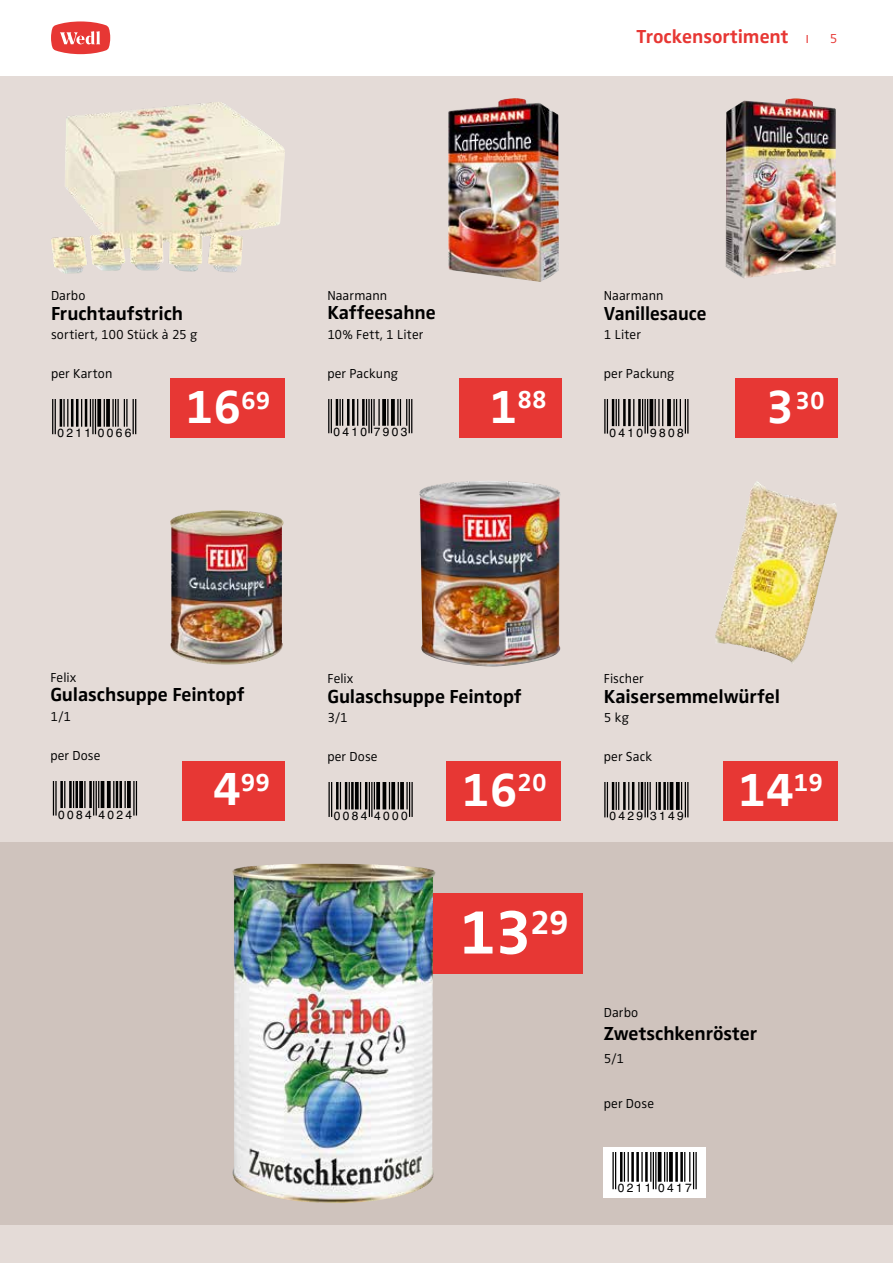
<style>
.page{position:relative;width:893px;height:1263px;background:#fff}
.page>*{position:absolute;margin:0;border:0;box-sizing:border-box;transform-origin:0 0}
.t1{font:700 63px "Zwo Pro";color:#fff}
.t2{font:700 48px "Zwo Pro";color:#fff}
.t3{font:700 25.35px "Zwo Pro";color:#fff}
.t4{font:700 19.5px "Zwo Pro";letter-spacing:-.005em;color:#000}
.t5{font:700 19.5px "Zwo Pro";color:#e73734}
.t6{font:300 13.5px "Zwo Pro";letter-spacing:.01em;color:#000}
.t7{font:300 13.5px "Zwo Pro";color:#e73734}
.t8{font:12px "Helvetica";letter-spacing:.195em;color:#000}
.t9{font:12px "Zwo Pro";color:#e73734}
.s1{font-size:48px}
</style>
<div class="page">
<svg style="left:51px;top:21px;width:59px;height:33px"></svg>
<div style="left:0;top:77px;width:893px;height:1186px;background:#e4dbd7"></div>
<div style="left:0;top:842px;width:893px;height:383px;background:#cfc3bd"></div>
<div style="left:459px;top:378px;width:102px;height:60px;background:#e73734"></div>
<div style="left:183px;top:761px;width:102px;height:60px;background:#e73734"></div>
<hr style="left:52px;top:400px;width:1px;height:34px;background:#000">
<hr style="left:55px;top:400px;width:1px;height:34px;background:#000">
<svg style="left:60px;top:400px;width:31px;height:27px"></svg>
<hr style="left:92px;top:400px;width:2px;height:34px;background:#000">
<hr style="left:95px;top:400px;width:1px;height:34px;background:#000">
<hr style="left:97px;top:400px;width:2px;height:27px;background:#000">
<svg style="left:99px;top:400px;width:17px;height:27px"></svg>
<hr style="left:117px;top:400px;width:2px;height:27px;background:#000">
<svg style="left:124px;top:400px;width:1px;height:27px"></svg>
<hr style="left:126px;top:400px;width:2px;height:27px;background:#000">
<hr style="left:133px;top:400px;width:1px;height:34px;background:#000">
<hr style="left:135px;top:400px;width:1px;height:34px;background:#000">
<hr style="left:53px;top:781px;width:1px;height:34px;background:#000">
<hr style="left:55px;top:781px;width:2px;height:34px;background:#000">
<hr style="left:60px;top:781px;width:2px;height:27px;background:#000">
<svg style="left:62px;top:781px;width:21px;height:27px"></svg>
<hr style="left:84px;top:781px;width:2px;height:27px;background:#000">
<hr style="left:89px;top:781px;width:2px;height:27px;background:#000">
<svg style="left:91px;top:781px;width:1px;height:27px"></svg>
<hr style="left:93px;top:781px;width:1px;height:34px;background:#000">
<hr style="left:96px;top:781px;width:1px;height:34px;background:#000">
<svg style="left:98px;top:781px;width:33px;height:27px"></svg>
<hr style="left:133px;top:781px;width:2px;height:34px;background:#000">
<hr style="left:136px;top:781px;width:1px;height:34px;background:#000">
<hr style="left:328px;top:783px;width:2px;height:34px;background:#000">
<hr style="left:331px;top:783px;width:1px;height:34px;background:#000">
<svg style="left:336px;top:783px;width:31px;height:26px"></svg>
<hr style="left:369px;top:783px;width:1px;height:34px;background:#000">
<hr style="left:371px;top:783px;width:1px;height:34px;background:#000">
<svg style="left:374px;top:783px;width:30px;height:26px"></svg>
<hr style="left:406px;top:783px;width:2px;height:26px;background:#000">
<hr style="left:409px;top:783px;width:1px;height:34px;background:#000">
<hr style="left:411px;top:783px;width:2px;height:34px;background:#000">
<img style="left:51px;top:102px;width:234px;height:172px">
<div style="left:409px;top:893px;width:174px;height:80px;background:#e73734"></div>
<img style="left:232px;top:864px;width:203px;height:339px">
<img style="left:448px;top:98px;width:111px;height:184px">
<img style="left:170px;top:510px;width:114px;height:155px">
<img style="left:715px;top:481px;width:122px;height:182px">
<img style="left:419px;top:481px;width:142px;height:185px">
<hr style="left:604px;top:783px;width:1px;height:34px;background:#000">
<hr style="left:607px;top:783px;width:1px;height:34px;background:#000">
<svg style="left:612px;top:783px;width:31px;height:27px"></svg>
<hr style="left:644px;top:783px;width:2px;height:34px;background:#000">
<hr style="left:647px;top:783px;width:1px;height:34px;background:#000">
<hr style="left:649px;top:783px;width:2px;height:27px;background:#000">
<svg style="left:656px;top:783px;width:26px;height:27px"></svg>
<hr style="left:685px;top:783px;width:1px;height:34px;background:#000">
<hr style="left:687px;top:783px;width:1px;height:34px;background:#000">
<div style="left:170px;top:378px;width:115px;height:60px;background:#e73734"></div>
<div style="left:604px;top:1148px;width:102px;height:50px;background:#fff"></div>
<hr style="left:612px;top:1152px;width:2px;height:37px;background:#000">
<hr style="left:615px;top:1152px;width:1px;height:37px;background:#000">
<hr style="left:620px;top:1152px;width:1px;height:30px;background:#000">
<hr style="left:621px;top:1152px;width:1px;height:30px;background:#000">
<hr style="left:624px;top:1152px;width:1px;height:30px;background:#000">
<hr style="left:628px;top:1152px;width:1px;height:30px;background:#000">
<hr style="left:631px;top:1152px;width:2px;height:30px;background:#000">
<hr style="left:633px;top:1152px;width:1px;height:30px;background:#000">
<hr style="left:636px;top:1152px;width:2px;height:30px;background:#000">
<hr style="left:638px;top:1152px;width:1px;height:30px;background:#000">
<hr style="left:641px;top:1152px;width:2px;height:30px;background:#000">
<hr style="left:645px;top:1152px;width:1px;height:30px;background:#000">
<hr style="left:646px;top:1152px;width:2px;height:30px;background:#000">
<hr style="left:650px;top:1152px;width:1px;height:30px;background:#000">
<hr style="left:653px;top:1152px;width:1px;height:37px;background:#000">
<hr style="left:655px;top:1152px;width:1px;height:37px;background:#000">
<hr style="left:658px;top:1152px;width:1px;height:30px;background:#000">
<hr style="left:659px;top:1152px;width:1px;height:30px;background:#000">
<hr style="left:660px;top:1152px;width:1px;height:30px;background:#000">
<hr style="left:664px;top:1152px;width:1px;height:30px;background:#000">
<hr style="left:666px;top:1152px;width:2px;height:30px;background:#000">
<hr style="left:669px;top:1152px;width:1px;height:30px;background:#000">
<hr style="left:670px;top:1152px;width:2px;height:30px;background:#000">
<hr style="left:672px;top:1152px;width:1px;height:30px;background:#000">
<hr style="left:675px;top:1152px;width:2px;height:30px;background:#000">
<hr style="left:677px;top:1152px;width:1px;height:30px;background:#000">
<hr style="left:680px;top:1152px;width:2px;height:30px;background:#000">
<hr style="left:682px;top:1152px;width:1px;height:30px;background:#000">
<hr style="left:684px;top:1152px;width:1px;height:30px;background:#000">
<hr style="left:689px;top:1152px;width:1px;height:30px;background:#000">
<hr style="left:693px;top:1152px;width:1px;height:37px;background:#000">
<hr style="left:695px;top:1152px;width:2px;height:37px;background:#000">
<div style="left:446px;top:761px;width:115px;height:60px;background:#e73734"></div>
<div style="left:723px;top:761px;width:115px;height:60px;background:#e73734"></div>
<div style="left:736px;top:378px;width:102px;height:60px;background:#e73734"></div>
<hr style="left:328px;top:400px;width:1px;height:33px;background:#000">
<hr style="left:331px;top:400px;width:1px;height:33px;background:#000">
<svg style="left:336px;top:400px;width:31px;height:26px"></svg>
<hr style="left:368px;top:400px;width:2px;height:33px;background:#000">
<hr style="left:371px;top:400px;width:1px;height:33px;background:#000">
<hr style="left:373px;top:400px;width:2px;height:26px;background:#000">
<hr style="left:378px;top:400px;width:2px;height:26px;background:#000">
<svg style="left:382px;top:400px;width:25px;height:26px"></svg>
<hr style="left:409px;top:400px;width:1px;height:33px;background:#000">
<hr style="left:411px;top:400px;width:1px;height:33px;background:#000">
<img style="left:726px;top:98px;width:110px;height:180px">
<hr style="left:604px;top:400px;width:1px;height:34px;background:#000">
<hr style="left:607px;top:400px;width:1px;height:34px;background:#000">
<svg style="left:612px;top:400px;width:31px;height:26px"></svg>
<hr style="left:644px;top:400px;width:2px;height:34px;background:#000">
<hr style="left:647px;top:400px;width:1px;height:34px;background:#000">
<hr style="left:649px;top:400px;width:2px;height:26px;background:#000">
<svg style="left:651px;top:400px;width:5px;height:26px"></svg>
<hr style="left:658px;top:400px;width:2px;height:26px;background:#000">
<svg style="left:662px;top:400px;width:19px;height:26px"></svg>
<hr style="left:685px;top:400px;width:1px;height:34px;background:#000">
<hr style="left:687px;top:400px;width:1px;height:34px;background:#000">
<h3 class="t5" style="left:636px;top:21px;width:154px">Trockensortiment</h3>
<p class="t9" style="left:806px;top:30px;width:5px">I</p>
<p class="t7" style="left:830px;top:28px;width:9px">5</p>
<p class="t6" style="left:51px;top:286px;width:36px">Darbo</p>
<h3 class="t4" style="left:51px;top:298px;width:134px">Fruchtaufstrich</h3>
<p class="t6" style="left:51px;top:325px;width:148px">sortiert, 100 Stück à 25 g</p>
<p class="t6" style="left:51px;top:364px;width:63px">per Karton</p>
<p class="t6" style="left:327px;top:285px;width:61px">Naarmann</p>
<h3 class="t4" style="left:327px;top:298px;width:110px">Kaffeesahne</h3>
<p class="t6" style="left:327px;top:324px;width:98px">10% Fett, 1 Liter</p>
<p class="t6" style="left:327px;top:363px;width:72px">per Packung</p>
<p class="t6" style="left:604px;top:286px;width:61px">Naarmann</p>
<h3 class="t4" style="left:604px;top:298px;width:104px">Vanillesauce</h3>
<p class="t6" style="left:604px;top:325px;width:39px">1 Liter</p>
<p class="t6" style="left:604px;top:364px;width:72px">per Packung</p>
<h2 class="t2" style="left:186px;top:370px;width:86px">16<sup>69</sup></h2>
<h3 class="t3" style="left:490px;top:380px;width:58px"><span class="s1">1</span>88</h3>
<h3 class="t3" style="left:766px;top:381px;width:60px"><span class="s1">3</span>30</h3>
<p class="t8" style="left:57px;top:424px;width:76px">0211 0066</p>
<p class="t8" style="left:333px;top:423px;width:76px">0410 7903</p>
<p class="t8" style="left:609px;top:423px;width:76px">0410 9808</p>
<p class="t6" style="left:50px;top:667px;width:28px">Felix</p>
<h3 class="t4" style="left:50px;top:680px;width:195px">Gulaschsuppe Feintopf</h3>
<p class="t6" style="left:50px;top:706px;width:22px">1/1</p>
<p class="t6" style="left:50px;top:745px;width:52px">per Dose</p>
<p class="t6" style="left:327px;top:668px;width:28px">Felix</p>
<h3 class="t4" style="left:327px;top:681px;width:195px">Gulaschsuppe Feintopf</h3>
<p class="t6" style="left:327px;top:707px;width:22px">3/1</p>
<p class="t6" style="left:327px;top:746px;width:52px">per Dose</p>
<p class="t6" style="left:604px;top:668px;width:41px">Fischer</p>
<h3 class="t4" style="left:604px;top:681px;width:178px">Kaisersemmelwürfel</h3>
<p class="t6" style="left:604px;top:707px;width:27px">5 kg</p>
<p class="t6" style="left:604px;top:746px;width:50px">per Sack</p>
<h3 class="t3" style="left:213px;top:763px;width:58px"><span class="s1">4</span>99</h3>
<h2 class="t2" style="left:462px;top:753px;width:86px">16<sup>20</sup></h2>
<h2 class="t2" style="left:739px;top:753px;width:86px">14<sup>19</sup></h2>
<p class="t8" style="left:58px;top:805px;width:76px">0084 4024</p>
<p class="t8" style="left:334px;top:806px;width:76px">0084 4000</p>
<h1 class="t1" style="left:460px;top:884px;width:110px">13<sup>29</sup></h1>
<p class="t8" style="left:609px;top:807px;width:76px">0429 3149</p>
<p class="t6" style="left:604px;top:1002px;width:36px">Darbo</p>
<h3 class="t4" style="left:604px;top:1019px;width:155px">Zwetschkenröster</h3>
<p class="t6" style="left:604px;top:1048px;width:22px">5/1</p>
<p class="t6" style="left:604px;top:1093px;width:52px">per Dose</p>
<p class="t8" style="left:618px;top:1179px;width:76px">0211 0417</p>
</div>
